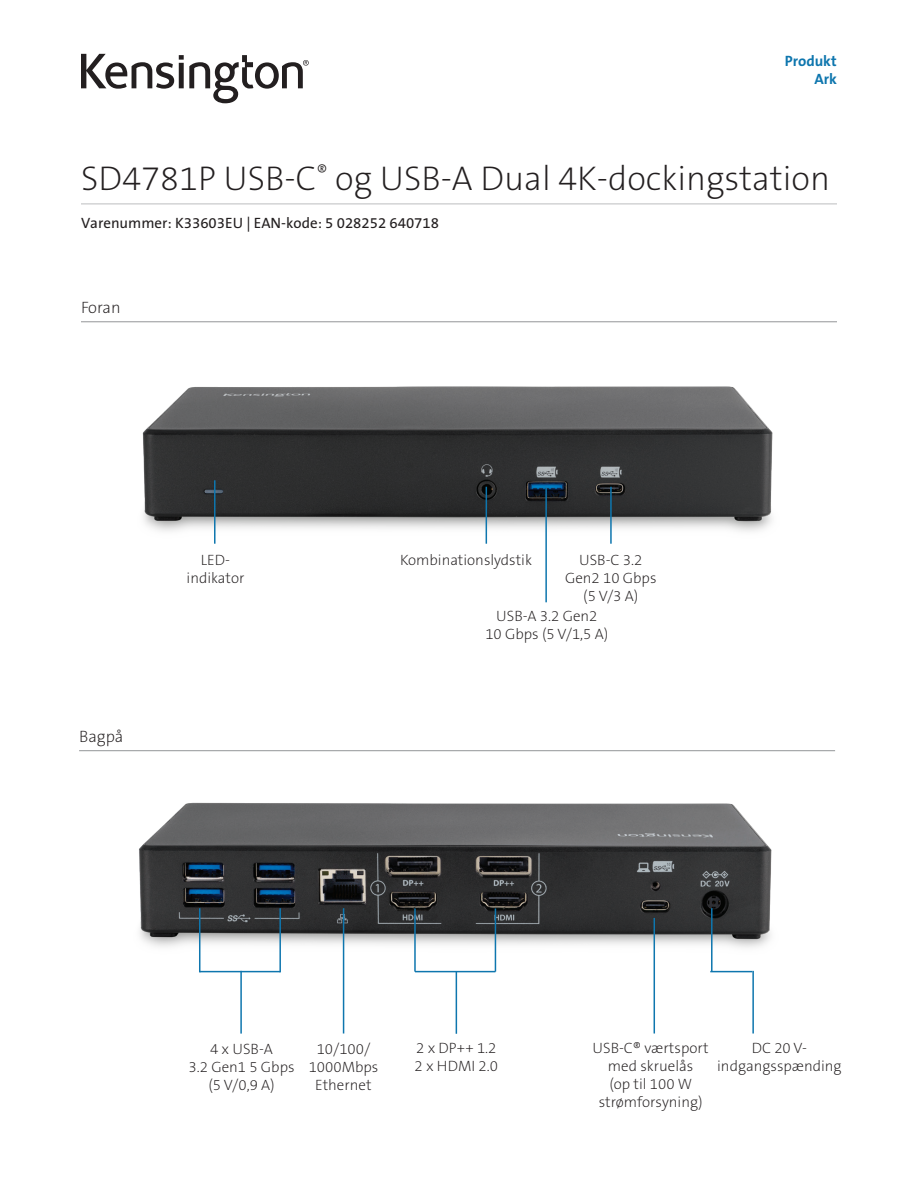
<style>
.page{position:relative;width:918px;height:1188px;background:#fff}
.page>*{position:absolute;margin:0;border:0;box-sizing:border-box;transform-origin:0 0}
.t1{font:34.5px "The Sans KENSINGTON2 XL";color:#231f20}
.t2{font:16.5px "The Sans KENSINGTON2 XL";color:#231f20}
.t3{font:15px/18px "The Sans KENSINGTON2 XL";color:#231f20;text-align:center}
.t4{font:15px "The Sans KENSINGTON5 Rg";color:#231f20}
.t5{font:15px/18px "The Sans KENSINGTON7 Bd";color:#0e76ae;text-align:right}
</style>
<div class="page">
<svg style="left:81px;top:54px;width:228px;height:49px"></svg>
<img style="left:139px;top:802px;width:633px;height:187px">
<hr style="left:79px;top:750px;width:756px;height:1px;background:#939598">
<hr style="left:199px;top:908px;width:1px;height:64px;background:#0e76ae">
<hr style="left:279px;top:908px;width:2px;height:64px;background:#0e76ae">
<hr style="left:200px;top:971px;width:80px;height:1px;background:#0e76ae">
<hr style="left:240px;top:971px;width:2px;height:63px;background:#0e76ae">
<hr style="left:654px;top:918px;width:1px;height:116px;background:#0e76ae">
<hr style="left:343px;top:908px;width:1px;height:126px;background:#0e76ae">
<hr style="left:414px;top:908px;width:2px;height:64px;background:#0e76ae">
<hr style="left:495px;top:908px;width:1px;height:64px;background:#0e76ae">
<hr style="left:415px;top:971px;width:80px;height:1px;background:#0e76ae">
<hr style="left:456px;top:971px;width:1px;height:63px;background:#0e76ae">
<hr style="left:711px;top:908px;width:2px;height:64px;background:#0e76ae">
<hr style="left:710px;top:971px;width:42px;height:1px;background:#0e76ae">
<hr style="left:752px;top:971px;width:2px;height:63px;background:#0e76ae">
<img style="left:142px;top:386px;width:631px;height:158px">
<hr style="left:81px;top:321px;width:756px;height:1px;background:#939598">
<hr style="left:486px;top:487px;width:1px;height:57px;background:#0e76ae">
<hr style="left:545px;top:487px;width:2px;height:115px;background:#0e76ae">
<hr style="left:610px;top:487px;width:2px;height:57px;background:#0e76ae">
<hr style="left:214px;top:480px;width:2px;height:64px;background:#0e76ae">
<hr style="left:81px;top:204px;width:756px;height:1px;background:#bcbdc0">
<p class="t5" style="left:785px;top:52px;width:54px">Produkt<br>Ark</p>
<h1 class="t1" style="left:81px;top:160px;width:751px">SD4781P USB-C<sup>®</sup> og USB-A Dual 4K-dockingstation</h1>
<p class="t4" style="left:81px;top:215px;width:360px">Varenummer: K33603EU | EAN-kode: 5 028252 640718</p>
<p class="t2" style="left:81px;top:298px;width:41px">Foran</p>
<p class="t2" style="left:79px;top:727px;width:46px">Bagpå</p>
<p class="t3" style="left:187px;top:552px;width:59px">LED&shy;indikator</p>
<p class="t3" style="left:400px;top:552px;width:133px">Kombinationslydstik</p>
<p class="t3" style="left:565px;top:552px;width:93px">USB-C 3.2<br>Gen2 10 Gbps (5 V/3 A)</p>
<p class="t3" style="left:485px;top:608px;width:124px">USB-A 3.2 Gen2<br>10 Gbps (5 V/1,5 A)</p>
<p class="t3" style="left:189px;top:1040px;width:107px">4 x USB-A<br>3.2 Gen1 5 Gbps (5 V/0,9 A)</p>
<p class="t3" style="left:593px;top:1039px;width:117px">USB-C® værtsport med skruelås<br>(op til 100 W strømforsyning)</p>
<p class="t3" style="left:309px;top:1040px;width:71px">10/100/<br>1000Mbps<br>Ethernet</p>
<p class="t3" style="left:415px;top:1039px;width:85px;text-align:left">2 x DP++ 1.2<br>2 x HDMI 2.0</p>
<p class="t3" style="left:717px;top:1039px;width:126px">DC 20 V&shy;indgangsspænding</p>
</div>
